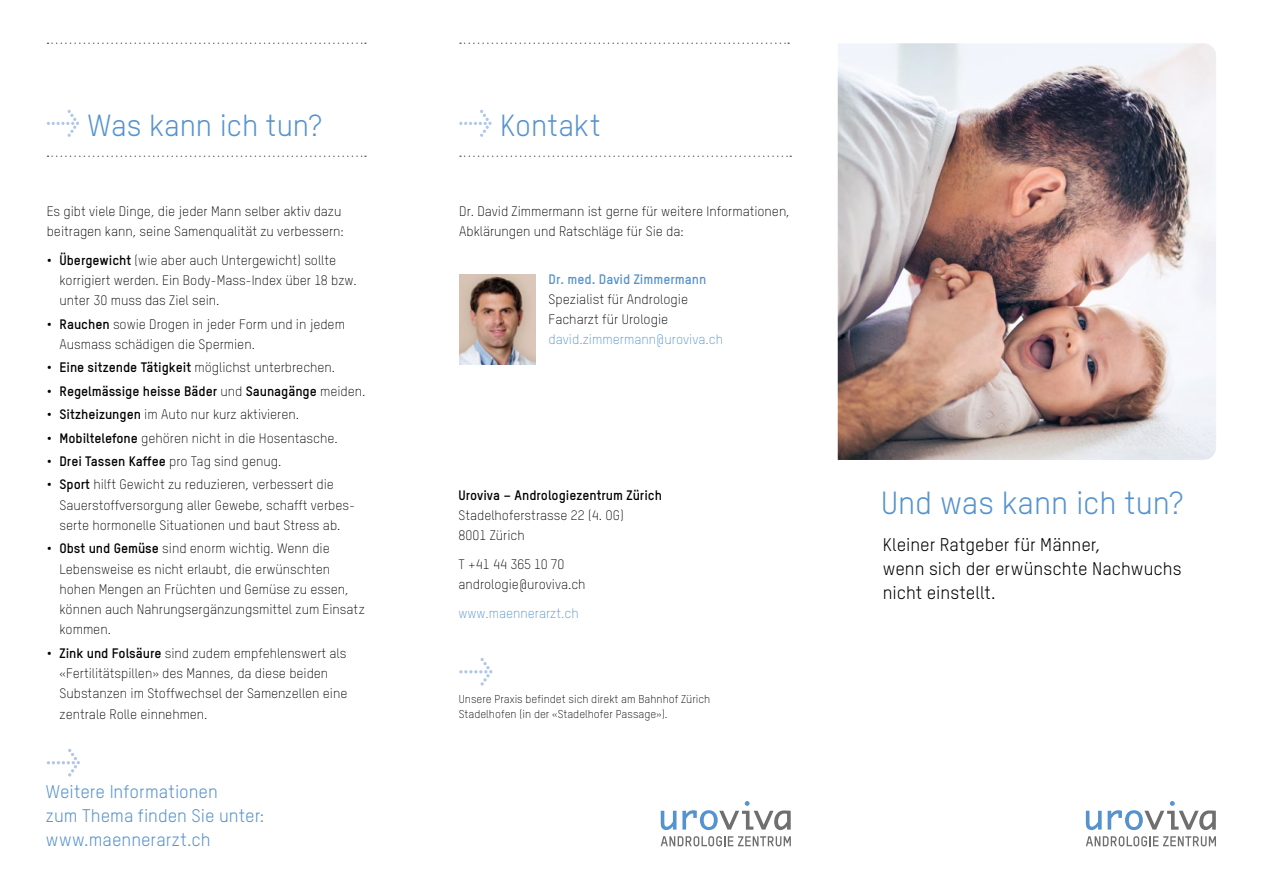
<style>
.page{position:relative;width:1263px;height:893px;background:#fff}
.page>*{position:absolute;margin:0;border:0;box-sizing:border-box;transform-origin:0 0}
.t1{font:31.5px "TSTAR";letter-spacing:-.005em;color:#5593cf}
.t2{font:30px "TSTAR";letter-spacing:-.005em;color:#5593cf}
.t3{font:18px/24px "TSTAR";color:#000}
.t4{font:18px/24px "TSTAR";color:#5593cf}
.t5{font:300 13.5px/20.2px "TSTAR";letter-spacing:-.005em;color:#000}
.t6{font:700 13.5px "TSTAR";letter-spacing:-.005em;color:#000}
.t7{font:300 13.5px "TSTAR";color:#5593cf}
.t8{font:700 13.5px "TSTAR";color:#5593cf}
.t9{font:300 11.25px/15px "TSTAR";color:#000}
.s1{font-weight:700}
.s2{font-weight:300}
</style>
<div class="page">
<img style="left:459px;top:274px;width:76px;height:90px">
<svg style="left:460px;top:156px;width:331px;height:1px"></svg>
<svg style="left:48px;top:156px;width:318px;height:1px"></svg>
<svg style="left:460px;top:43px;width:329px;height:1px"></svg>
<svg style="left:48px;top:43px;width:318px;height:1px"></svg>
<svg style="left:661px;top:811px;width:15px;height:19px"></svg>
<svg style="left:682px;top:801px;width:109px;height:29px"></svg>
<svg style="left:661px;top:836px;width:130px;height:10px"></svg>
<svg style="left:1086px;top:801px;width:130px;height:29px"></svg>
<svg style="left:1086px;top:836px;width:130px;height:10px"></svg>
<img style="left:838px;top:43px;width:378px;height:417px">
<svg style="left:47px;top:749px;width:33px;height:27px"></svg>
<svg style="left:47px;top:110px;width:32px;height:27px"></svg>
<svg style="left:459px;top:110px;width:33px;height:27px"></svg>
<svg style="left:459px;top:658px;width:33px;height:28px"></svg>
<h2 class="t2" style="left:88px;top:107px;width:236px">Was kann ich tun?</h2>
<h2 class="t2" style="left:500px;top:107px;width:102px">Kontakt</h2>
<p class="t5" style="left:47px;top:201px;width:299px">Es gibt viele Dinge, die jeder Mann selber aktiv dazu beitragen kann, seine Samenqualität zu verbessern:</p>
<p class="t5" style="left:60px;top:250px;width:299px;text-indent:-13px"><span class="s1">• Übergewicht</span> (wie aber auch Untergewicht) sollte korrigiert werden. Ein Body-Mass-Index über 18 bzw. unter 30 muss das Ziel sein.</p>
<p class="t5" style="left:60px;top:314px;width:287px;text-indent:-13px"><span class="s1">• Rauchen</span> sowie Drogen in jeder Form und in jedem<br>Ausmass schädigen die Spermien.</p>
<p class="t6" style="left:47px;top:359px;width:290px">• Eine sitzende Tätigkeit <span class="s2">möglichst unterbrechen.</span></p>
<p class="t6" style="left:47px;top:382px;width:320px">• Regelmässige heisse Bäder <span class="s2">und</span> Saunagänge <span class="s2">meiden.</span></p>
<p class="t5" style="left:47px;top:404px;width:254px"><span class="s1">• Sitzheizungen</span> im Auto nur kurz aktivieren.</p>
<p class="t5" style="left:47px;top:428px;width:292px"><span class="s1">• Mobiltelefone</span> gehören nicht in die Hosentasche.</p>
<p class="t6" style="left:47px;top:453px;width:236px">• Drei Tassen Kaffee <span class="s2">pro Tag sind genug.</span></p>
<p class="t5" style="left:60px;top:474px;width:297px;text-indent:-13px"><span class="s1">• Sport</span> hilft Gewicht zu reduzieren, verbessert die<br>Sauerstoffversorgung aller Gewebe, schafft verbes&shy;serte hormonelle Situationen und baut Stress ab.</p>
<p class="t5" style="left:60px;top:538px;width:307px;text-indent:-13px"><span class="s1">• Obst und Gemüse</span> sind enorm wichtig. Wenn die Lebensweise es nicht erlaubt, die erwünschten hohen Mengen an Früchten und Gemüse zu essen, können auch Nahrungsergänzungsmittel zum Einsatz kommen.</p>
<p class="t5" style="left:60px;top:643px;width:289px;text-indent:-13px"><span class="s1">• Zink und Folsäure</span> sind zudem empfehlenswert als «Fertilitätspillen» des Mannes, da diese beiden Substanzen im Stoffwechsel der Samenzellen eine zentrale Rolle einnehmen.</p>
<h3 class="t4" style="left:46px;top:780px;width:220px">Weitere Informationen<br>zum Thema finden Sie unter: www.maennerarzt.ch</h3>
<p class="t5" style="left:459px;top:201px;width:332px">Dr. David Zimmermann ist gerne für weitere Informationen,<br>Abklärungen und Ratschläge für Sie da:</p>
<p class="t8" style="left:549px;top:270px;width:159px">Dr. med. David Zimmermann</p>
<p class="t5" style="left:549px;top:289px;width:141px">Spezialist für Andrologie<br>Facharzt für Urologie</p>
<p class="t7" style="left:549px;top:332px;width:176px">david.zimmermann@uroviva.ch</p>
<p class="t6" style="left:458px;top:486px;width:205px">Uroviva – Andrologiezentrum Zürich</p>
<p class="t5" style="left:458px;top:505px;width:167px">Stadelhoferstrasse 22 (4. OG)<br>8001 Zürich</p>
<p class="t5" style="left:458px;top:554px;width:129px">T +41 44 365 10 70 andrologie@uroviva.ch</p>
<p class="t7" style="left:458px;top:605px;width:122px">www.maennerarzt.ch</p>
<p class="t9" style="left:459px;top:692px;width:253px">Unsere Praxis befindet sich direkt am Bahnhof Zürich<br>Stadelhofen (in der «Stadelhofer Passage»).</p>
<h1 class="t1" style="left:881px;top:484px;width:303px">Und was kann ich tun?</h1>
<h3 class="t3" style="left:883px;top:532px;width:300px">Kleiner Ratgeber für Männer,<br>wenn sich der erwünschte Nachwuchs nicht einstellt.</h3>
</div>
